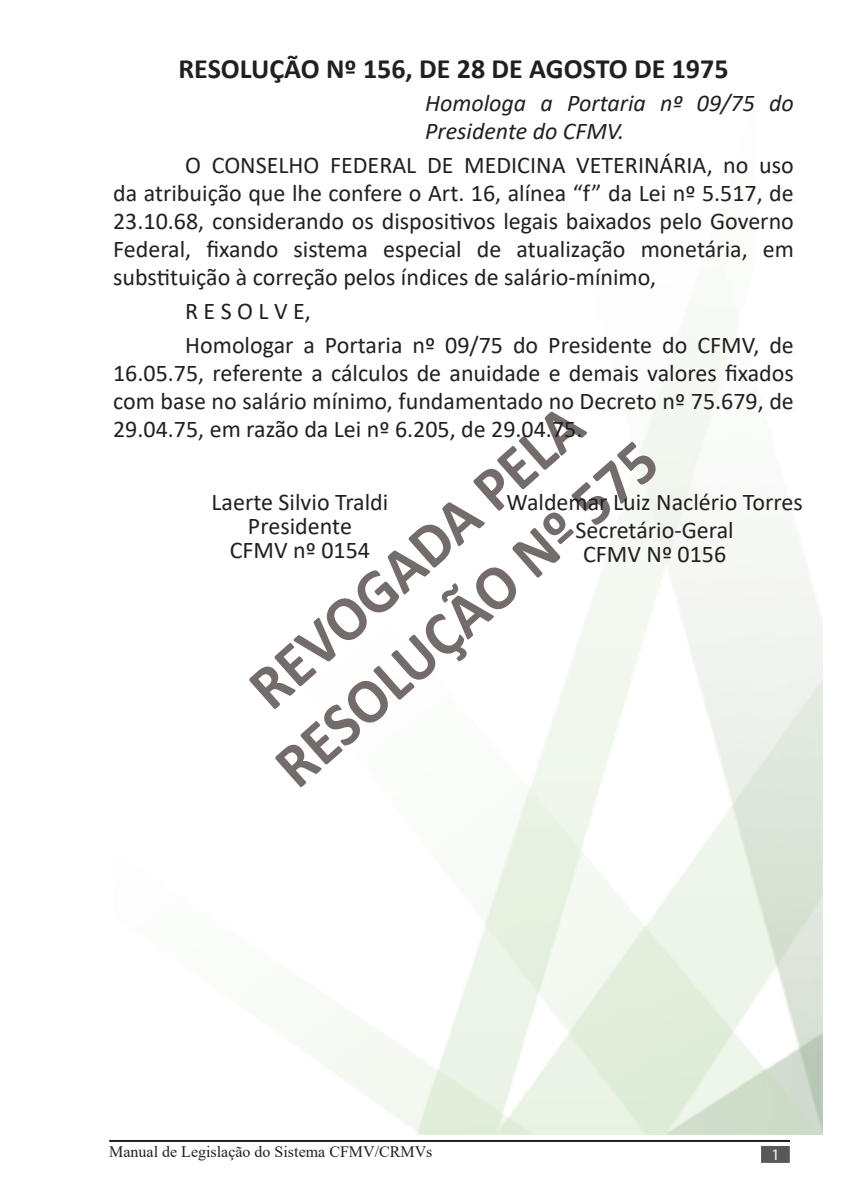
<style>
.page{position:relative;width:851px;height:1191px;background:#fff}
.page>*{position:absolute;margin:0;border:0;box-sizing:border-box;transform-origin:0 0}
.t1{font:700 63.2px "Calibri";color:#746c6a;scale:.95 1}
.t2{font:700 28px "Calibri";color:#231f20}
.t3{font:24px/28px "Calibri";color:#231f20;text-align:justify}
.t4{font:italic 24px/28px "Calibri";color:#231f20}
.t5{font:16px "Times New Roman";color:#231f20}
.Apresentação{font:16px "Myriad Pro";color:#fff}
</style>
<div class="page">
<hr style="left:109px;top:1140px;width:680px;height:2px;background:#231f20">
<div style="left:761px;top:1146px;width:28px;height:16px;background:#57585a"></div>
<p class="t2" style="left:178px;top:49px;width:551px">RESOLUÇÃO Nº 156, DE 28 DE AGOSTO DE 1975</p>
<p class="t4" style="left:425px;top:88px;width:370px">Homologa a Portaria nº 09/75 do<br>Presidente do CFMV.</p>
<p class="t3" style="left:113px;top:150px;width:682px;text-indent:72px">O CONSELHO FEDERAL DE MEDICINA VETERINÁRIA, no uso da atribuição que lhe confere o Art. 16, alínea “f” da Lei nº 5.517, de 23.10.68, considerando os dispositivos legais baixados pelo Governo Federal, fixando sistema especial de atualização monetária, em substituição à correção pelos índices de salário-mínimo,</p>
<p class="t3" style="left:185px;top:296px;width:127px">R E S O L V E,</p>
<p class="t3" style="left:113px;top:330px;width:682px;text-indent:72px">Homologar a Portaria nº 09/75 do Presidente do CFMV, de 16.05.75, referente a cálculos de anuidade e demais valores fixados com base no salário mínimo, fundamentado no Decreto nº 75.679, de 29.04.75, em razão da Lei nº 6.205, de 29.04.75.</p>
<p class="t1" style="left:229px;top:664px;width:446px;rotate:-42deg">REVOGADA PELA</p>
<p class="t1" style="left:255px;top:743px;width:514px;rotate:-42deg">RESOLUÇÃO Nº 575</p>
<p class="t3" style="left:506px;top:487px;width:298px;text-align:center">Waldemar Luiz Naclério Torres<br>Secretário-Geral</p>
<p class="t3" style="left:583px;top:539px;width:145px">CFMV Nº 0156</p>
<p class="t3" style="left:211px;top:487px;width:178px">Laerte Silvio Traldi</p>
<p class="t3" style="left:248px;top:511px;width:105px">Presidente</p>
<p class="t3" style="left:230px;top:535px;width:142px">CFMV nº 0154</p>
<p class="t5" style="left:109px;top:1140px;width:325px">Manual de Legislação do Sistema CFMV/CRMVs</p>
<p class="Apresentação" style="left:771px;top:1145px;width:10px">1</p>
</div>
